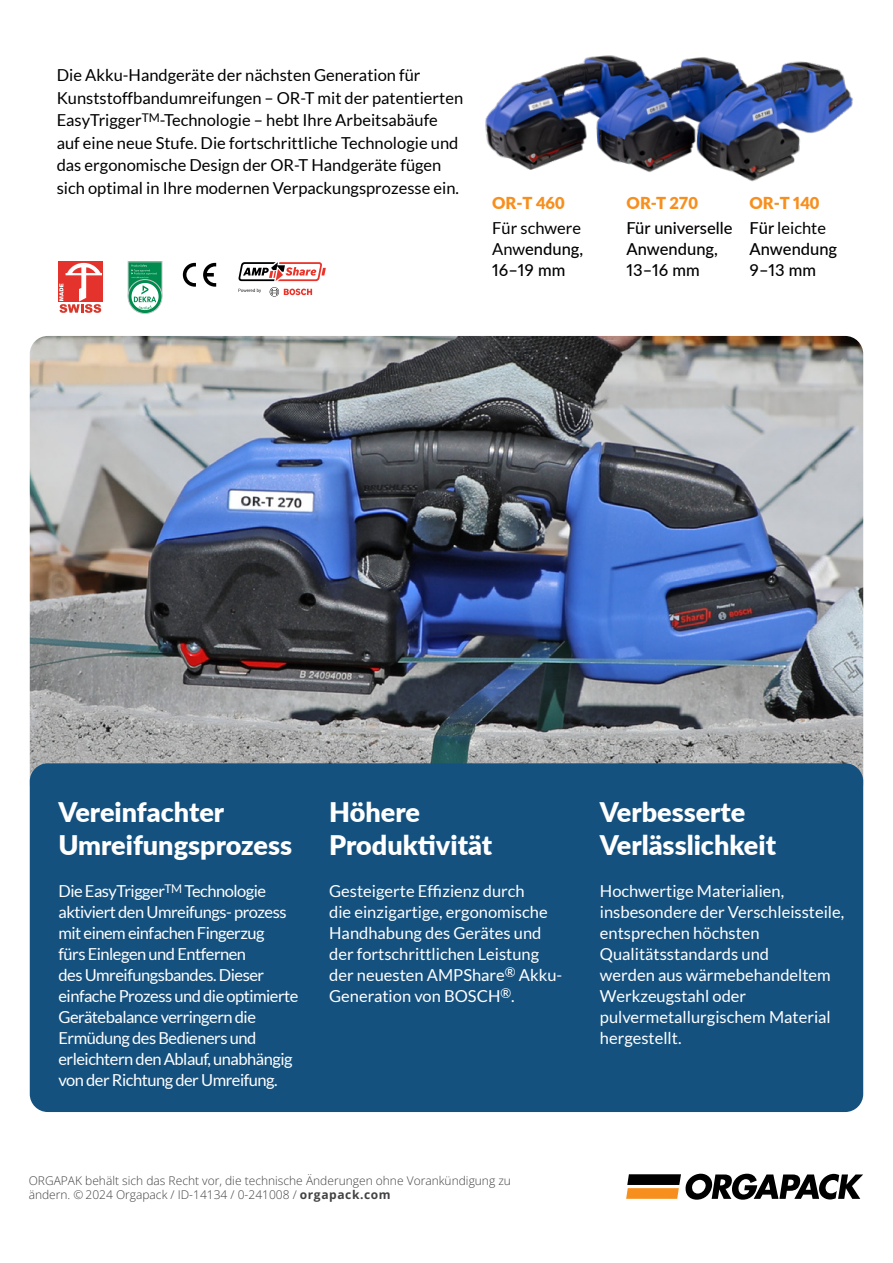
<style>
.page{position:relative;width:893px;height:1263px;background:#fff}
.page>*{position:absolute;margin:0;border:0;box-sizing:border-box;transform-origin:0 0}
.t1{font:900 27px/33px "Lato";color:#fff}
.t2{font:16.5px/21px "Lato";color:#fff}
.t3{font:16.5px/22.5px "Lato";color:#000}
.t4{font:16.5px/21px "Lato";letter-spacing:-.03em;color:#fff}
.t5{font:500 16.5px/21px "Lato";color:#000}
.t6{font:900 16.5px/24.8px "Lato";color:#f78f1e}
.t7{font:300 12px/14.4px "Open Sans";color:#434143}
.s1{font-weight:400}
.s2{font-weight:500;color:#000}
.s3{font-weight:400;color:#000}
.s4{font-weight:700}
</style>
<div class="page">
<svg style="left:626px;top:1174px;width:237px;height:26px"></svg>
<img style="left:485px;top:55px;width:368px;height:127px">
<img style="left:30px;top:336px;width:833px;height:441px">
<svg style="left:183px;top:263px;width:33px;height:24px"></svg>
<svg style="left:128px;top:280px;width:34px;height:33px"></svg>
<div style="left:128px;top:279px;width:34px;height:35px;border:1px solid #c7c8ca;border-radius:50%"></div>
<svg style="left:128px;top:262px;width:34px;height:48px"></svg>
<div style="left:58px;top:262px;width:44px;height:40px;background:#e4322d"></div>
<svg style="left:59px;top:263px;width:43px;height:50px"></svg>
<div style="left:30px;top:763px;width:833px;height:349px;background:#15517f;border-radius:18px"></div>
<svg style="left:238px;top:289px;width:23px;height:4px"></svg>
<svg style="left:270px;top:287px;width:42px;height:10px"></svg>
<svg style="left:238px;top:262px;width:88px;height:19px"></svg>
<p class="t3" style="left:57px;top:64px;width:408px">Die Akku-Handgeräte der nächsten Generation für Kunststoffbandumreifungen – OR-T mit der patentierten EasyTrigger<sup>TM</sup>-Technologie – hebt Ihre Arbeitsabäufe auf eine neue Stufe. Die fortschrittliche Technologie und das ergonomische Design der OR-T Handgeräte fügen sich optimal in Ihre modernen Verpackungsprozesse ein.</p>
<p class="t6" style="left:492px;top:190px;width:74px">OR-T 460</p>
<p class="t5" style="left:492px;top:216px;width:93px"><span class="s1">Für schwere<br>Anw</span>endung,<br>16–19 mm</p>
<p class="t6" style="left:627px;top:190px;width:73px">OR-T 270</p>
<p class="t5" style="left:627px;top:216px;width:107px">Für universelle<br>Anwendung,<br>13–16 mm</p>
<p class="t6" style="left:749px;top:190px;width:78px">OR-T 140<br><span class="s2">Für</span> <span class="s3">leichte</span></p>
<p class="t5" style="left:749px;top:237px;width:89px">Anwendung<br>9–13 mm</p>
<h1 class="t1" style="left:58px;top:795px;width:235px">Vereinfachter<br>Umreifungsprozess</h1>
<p class="t4" style="left:58px;top:881px;width:242px">Die EasyTrigger<sup>TM</sup> Technologie aktiviert den Umreifungs- prozess mit einem einfachen Fingerzug<br>fürs Einlegen und Entfernen<br>des Umreifungsbandes. Dieser einfache Prozess und die optimierte<br>Gerätebalance verringern die<br>Ermüdung des Bedieners und erleichtern den Ablauf, unabhängig von der Richtung der Umreifung.</p>
<h1 class="t1" style="left:329px;top:795px;width:165px">Höhere<br>Produktivität</h1>
<p class="t2" style="left:329px;top:881px;width:235px">Gesteigerte Effizienz durch<br>die einzigartige, ergonomische<br>Handhabung des Gerätes und der fortschrittlichen Leistung der neuesten AMPShare<sup>®</sup> Akku-<br>Generation von BOSCH<sup>®</sup>.</p>
<p class="t7" style="left:29px;top:1173px;width:484px">ORGAPAK behält sich das Recht vor, die technische Änderungen ohne Vorankündigung zu ändern. © 2024 Orgapack / ID-14134 / 0-241008 / <span class="s4">orgapack.com</span></p>
<h1 class="t1" style="left:600px;top:795px;width:178px">Verbesserte<br>Verlässlichkeit</h1>
<p class="t2" style="left:600px;top:881px;width:246px">Hochwertige Materialien, insbesondere der Verschleissteile, entsprechen höchsten<br>Qualitätsstandards und<br>werden aus wärmebehandeltem<br>Werkzeugstahl oder pulvermetallurgischem Material hergestellt.</p>
</div>
